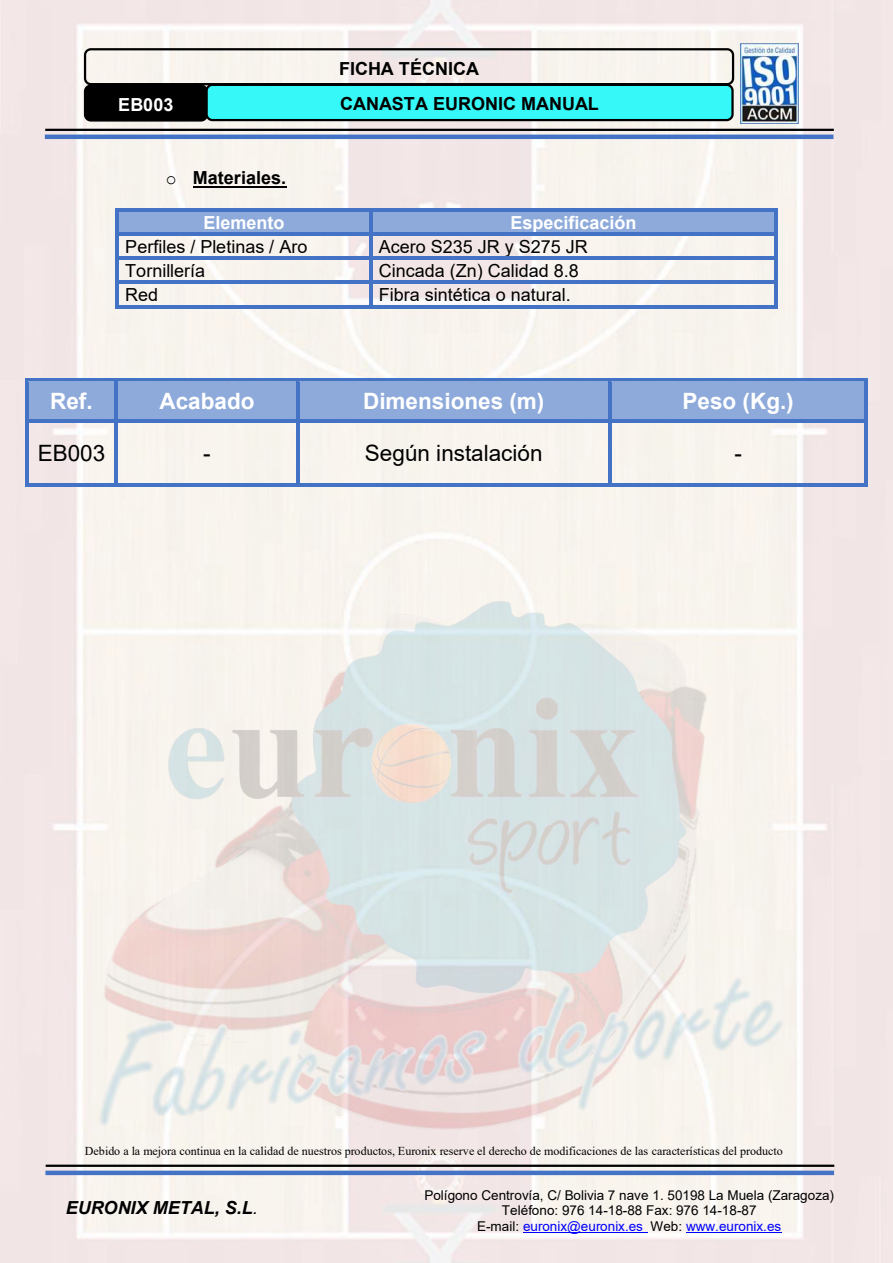
<style>
.page{position:relative;width:893px;height:1263px;background:#fff}
.page>*{position:absolute;margin:0;border:0;box-sizing:border-box;transform-origin:0 0}
.t1{font:700 22.5px "Arial";color:#fff}
.t2{font:22.5px "Arial";color:#000}
.t3{font:18px "Arial";color:#000}
.t4{font:700 18px "Arial";color:#000}
.t5{font:700 18px "Arial";color:#fff}
.t6{font:italic 700 18px "Arial";color:#000}
.t7{font:13.5px/15.6px "Arial";letter-spacing:.005em;color:#000;text-align:center}
.t8{font:12px "Times New Roman";color:#000}
.s1{font-family:"Courier New";font-weight:400}
.s2{color:#00f}
.s3{font-weight:400}
</style>
<div class="page">
<img style="left:0;top:0;width:893px;height:1263px">
<hr style="left:523px;top:1232px;width:124px;height:1px;background:#00f">
<hr style="left:686px;top:1232px;width:95px;height:1px;background:#00f">
<hr style="left:45px;top:1171px;width:789px;height:4px;background:#4472c4">
<hr style="left:46px;top:1165px;width:788px;height:2px;background:#000">
<hr style="left:45px;top:135px;width:788px;height:4px;background:#4472c4">
<hr style="left:45px;top:129px;width:789px;height:2px;background:#000">
<img style="left:741px;top:44px;width:57px;height:80px">
<div style="left:84px;top:84px;width:124px;height:38px;background:#000;border:2px solid #000;border-radius:6px"></div>
<div style="left:206px;top:84px;width:528px;height:37px;background:#36f8f8;border:2px solid #000;border-radius:6px"></div>
<div style="left:84px;top:48px;width:650px;height:37px;border:2px solid #000;border-radius:6px"></div>
<img style="left:82px;top:586px;width:723px;height:545px">
<hr style="left:193px;top:186px;width:93px;height:2px;background:#000">
<div style="left:119px;top:212px;width:250px;height:21px;background:#8eaadb"></div>
<div style="left:372px;top:212px;width:402px;height:21px;background:#8eaadb"></div>
<hr style="left:119px;top:209px;width:250px;height:3px;background:#4472c4">
<hr style="left:372px;top:209px;width:403px;height:3px;background:#4472c4">
<hr style="left:372px;top:212px;width:403px;height:1px;background:#8eaadb">
<hr style="left:116px;top:212px;width:3px;height:21px;background:#4472c4">
<hr style="left:369px;top:212px;width:3px;height:21px;background:#4472c4">
<hr style="left:775px;top:212px;width:3px;height:21px;background:#4472c4">
<hr style="left:119px;top:233px;width:250px;height:3px;background:#4472c4">
<hr style="left:372px;top:233px;width:403px;height:3px;background:#4472c4">
<hr style="left:116px;top:236px;width:3px;height:21px;background:#4472c4">
<hr style="left:369px;top:236px;width:3px;height:21px;background:#4472c4">
<hr style="left:775px;top:236px;width:3px;height:21px;background:#4472c4">
<hr style="left:119px;top:257px;width:250px;height:3px;background:#4472c4">
<hr style="left:372px;top:257px;width:403px;height:3px;background:#4472c4">
<hr style="left:116px;top:260px;width:3px;height:21px;background:#4472c4">
<hr style="left:369px;top:260px;width:3px;height:21px;background:#4472c4">
<hr style="left:775px;top:260px;width:3px;height:21px;background:#4472c4">
<hr style="left:119px;top:281px;width:250px;height:3px;background:#4472c4">
<hr style="left:372px;top:281px;width:403px;height:3px;background:#4472c4">
<hr style="left:116px;top:284px;width:3px;height:21px;background:#4472c4">
<hr style="left:119px;top:305px;width:250px;height:3px;background:#4472c4">
<hr style="left:369px;top:284px;width:3px;height:21px;background:#4472c4">
<hr style="left:372px;top:305px;width:403px;height:3px;background:#4472c4">
<hr style="left:775px;top:284px;width:3px;height:21px;background:#4472c4">
<div style="left:28px;top:381px;width:87px;height:38px;background:#8eaadb"></div>
<div style="left:118px;top:381px;width:178px;height:38px;background:#8eaadb"></div>
<div style="left:299px;top:381px;width:309px;height:38px;background:#8eaadb"></div>
<div style="left:612px;top:381px;width:253px;height:38px;background:#8eaadb"></div>
<hr style="left:28px;top:378px;width:87px;height:3px;background:#4472c4">
<hr style="left:118px;top:378px;width:178px;height:3px;background:#4472c4">
<hr style="left:299px;top:378px;width:309px;height:3px;background:#4472c4">
<hr style="left:611px;top:378px;width:254px;height:3px;background:#4472c4">
<hr style="left:611px;top:381px;width:254px;height:1px;background:#8eaadb">
<hr style="left:25px;top:381px;width:3px;height:38px;background:#4472c4">
<hr style="left:115px;top:381px;width:3px;height:38px;background:#4472c4">
<hr style="left:296px;top:381px;width:3px;height:38px;background:#4472c4">
<hr style="left:608px;top:381px;width:3px;height:38px;background:#4472c4">
<hr style="left:865px;top:381px;width:3px;height:38px;background:#4472c4">
<svg style="left:25px;top:419px;width:3px;height:4px"></svg>
<hr style="left:28px;top:419px;width:87px;height:4px;background:#4472c4">
<svg style="left:115px;top:419px;width:3px;height:4px"></svg>
<hr style="left:118px;top:419px;width:178px;height:4px;background:#4472c4">
<svg style="left:296px;top:419px;width:3px;height:4px"></svg>
<hr style="left:299px;top:419px;width:309px;height:4px;background:#4472c4">
<svg style="left:608px;top:419px;width:3px;height:4px"></svg>
<hr style="left:611px;top:419px;width:254px;height:4px;background:#4472c4">
<svg style="left:865px;top:419px;width:3px;height:4px"></svg>
<hr style="left:25px;top:423px;width:3px;height:61px;background:#4472c4">
<hr style="left:28px;top:484px;width:87px;height:3px;background:#4472c4">
<hr style="left:115px;top:423px;width:3px;height:61px;background:#4472c4">
<hr style="left:118px;top:484px;width:178px;height:3px;background:#4472c4">
<hr style="left:296px;top:423px;width:3px;height:61px;background:#4472c4">
<hr style="left:299px;top:484px;width:309px;height:3px;background:#4472c4">
<hr style="left:608px;top:423px;width:3px;height:61px;background:#4472c4">
<hr style="left:611px;top:484px;width:254px;height:3px;background:#4472c4">
<hr style="left:865px;top:423px;width:3px;height:61px;background:#4472c4">
<h2 class="t4" style="left:339px;top:56px;width:142px">FICHA TÉCNICA</h2>
<h2 class="t5" style="left:118px;top:92px;width:57px">EB003</h2>
<h2 class="t4" style="left:340px;top:91px;width:260px">CANASTA EURONIC MANUAL</h2>
<h2 class="t4" style="left:166px;top:165px;width:122px"><span class="s1">o</span> Materiales.</h2>
<h2 class="t5" style="left:203px;top:210px;width:83px">Elemento</h2>
<h2 class="t5" style="left:510px;top:210px;width:128px">Especificación</h2>
<h2 class="t3" style="left:125px;top:234px;width:184px">Perfiles / Pletinas / Aro</h2>
<h2 class="t3" style="left:379px;top:234px;width:211px">Acero S235 JR y S275 JR</h2>
<h2 class="t3" style="left:125px;top:258px;width:81px">Tornillería</h2>
<h2 class="t3" style="left:379px;top:258px;width:202px">Cincada (Zn) Calidad 8.8</h2>
<h2 class="t3" style="left:125px;top:282px;width:35px">Red</h2>
<h2 class="t3" style="left:379px;top:282px;width:193px">Fibra sintética o natural.</h2>
<h1 class="t1" style="left:50px;top:385px;width:44px">Ref.</h1>
<h1 class="t1" style="left:160px;top:385px;width:97px">Acabado</h1>
<h1 class="t1" style="left:363px;top:385px;width:183px">Dimensiones (m)</h1>
<h1 class="t1" style="left:683px;top:385px;width:113px">Peso (Kg.)</h1>
<h1 class="t2" style="left:38px;top:438px;width:69px">EB003</h1>
<h1 class="t2" style="left:203px;top:438px;width:9px">-</h1>
<h1 class="t2" style="left:365px;top:438px;width:179px">Según instalación</h1>
<h1 class="t2" style="left:734px;top:438px;width:9px">-</h1>
<p class="t8" style="left:85px;top:1142px;width:699px">Debido a la mejora continua en la calidad de nuestros productos, Euronix reserve el derecho de modificaciones de las características del producto</p>
<p class="t7" style="left:424px;top:1187px;width:411px">Polígono Centrovía, C/ Bolivia 7 nave 1. 50198 La Muela (Zaragoza)<br>Teléfono: 976 14-18-88 Fax: 976 14-18-87<br>E-mail: <span class="s2">euronix@euronix.es</span> Web: <span class="s2">www.euronix.es</span></p>
<h2 class="t6" style="left:66px;top:1196px;width:194px">EURONIX METAL, S.L<span class="s3">.</span></h2>
</div>
